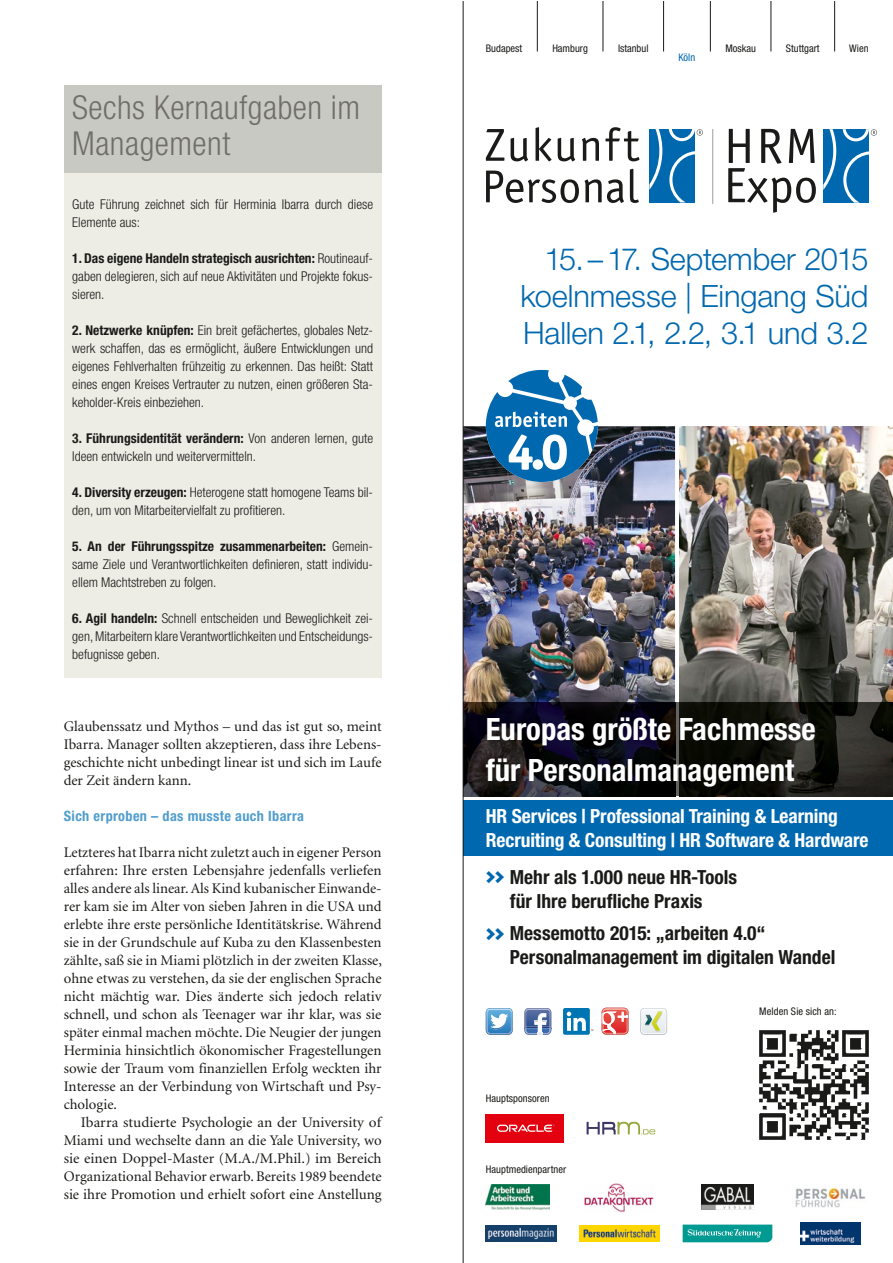
<style>
.page{position:relative;width:893px;height:1263px;background:#fff}
.page>*{position:absolute;margin:0;border:0;box-sizing:border-box;transform-origin:0 0}
.t1{font:300 condensed 33px/36px "Helvetica Neue LT";letter-spacing:.015em;color:#6f6e67}
.t2{font:300 30.75px/36.9px "Helvetica Neue LTW1 G";letter-spacing:-.005em;color:#0068af;text-align:justify}
.t3{font:700 condensed 30.75px/40.5px "Helvetica Neue LTW1 G";color:#fff}
.t4{font:700 condensed 19.5px/24px "Helvetica Neue LTW1 G";color:#1a1a18;text-align:center}
.t5{font:700 condensed 19.5px/24px "Helvetica Neue LTW1 G";letter-spacing:-.005em;color:#fff}
.t6{font:700 condensed 15px "Helvetica Neue LT";letter-spacing:.05em;color:#565650}
.t7{font:14.7px/18px "Minion";color:#1a1a18;text-align:justify}
.t8{font:700 condensed 14.25px "Helvetica Neue LT";letter-spacing:.025em;color:#519dcd}
.t9{font:300 condensed 13.5px/18px "Helvetica Neue LT";color:#1a1a18;text-align:justify}
.t10{font:condensed 10.5px "Helvetica Neue LTW1 G";color:#1a1a18}
.t11{font:condensed 10.5px "Helvetica Neue LTW1 G";color:#0068af}
.s1{font-weight:700}
.s2{font-weight:300}
.s3{font-family:"The Sans";font-weight:900;font-stretch:normal;color:#0068af}
</style>
<div class="page">
<div style="left:64px;top:171px;width:318px;height:506px;background:#edece5"></div>
<div style="left:64px;top:85px;width:318px;height:88px;background:#c9c9c4"></div>
<hr style="left:537px;top:1px;width:1px;height:51px;background:#1a1a18">
<hr style="left:603px;top:1px;width:1px;height:51px;background:#1a1a18">
<hr style="left:663px;top:1px;width:1px;height:51px;background:#1a1a18">
<hr style="left:710px;top:1px;width:1px;height:51px;background:#1a1a18">
<hr style="left:771px;top:1px;width:1px;height:51px;background:#1a1a18">
<hr style="left:834px;top:1px;width:1px;height:51px;background:#1a1a18">
<img style="left:464px;top:426px;width:211px;height:277px">
<img style="left:679px;top:426px;width:213px;height:370px">
<svg style="left:640px;top:1008px;width:27px;height:27px"></svg>
<svg style="left:524px;top:1008px;width:27px;height:27px"></svg>
<img style="left:525px;top:1009px;width:25px;height:4px">
<svg style="left:602px;top:1008px;width:26px;height:26px"></svg>
<img style="left:602px;top:1009px;width:26px;height:4px">
<svg style="left:486px;top:1008px;width:27px;height:27px"></svg>
<div style="left:563px;top:1008px;width:27px;height:27px;background:#0075b3;border-radius:2px"></div>
<svg style="left:567px;top:1012px;width:26px;height:19px"></svg>
<div style="left:463px;top:800px;width:429px;height:56px;background:#0068af"></div>
<img style="left:759px;top:1030px;width:110px;height:110px">
<img style="left:579px;top:1226px;width:80px;height:15px">
<img style="left:486px;top:1225px;width:70px;height:17px">
<img style="left:800px;top:1222px;width:60px;height:23px">
<img style="left:486px;top:1185px;width:64px;height:25px">
<svg style="left:683px;top:1224px;width:89px;height:18px;background:#21a6a0"></svg>
<img style="left:584px;top:1183px;width:70px;height:28px">
<img style="left:701px;top:1185px;width:52px;height:25px">
<img style="left:795px;top:1187px;width:71px;height:21px">
<svg style="left:587px;top:1122px;width:68px;height:12px"></svg>
<div style="left:486px;top:1114px;width:78px;height:28px;background:#e3000f"></div>
<svg style="left:497px;top:1124px;width:58px;height:8px"></svg>
<svg style="left:675px;top:703px;width:4px;height:93px"></svg>
<img style="left:464px;top:703px;width:211px;height:93px">
<svg style="left:486px;top:169px;width:153px;height:34px"></svg>
<svg style="left:486px;top:127px;width:153px;height:34px"></svg>
<div style="left:649px;top:129px;width:46px;height:73px;background:#0068af"></div>
<svg style="left:669px;top:151px;width:26px;height:51px"></svg>
<svg style="left:669px;top:129px;width:34px;height:12px"></svg>
<svg style="left:649px;top:129px;width:13px;height:61px"></svg>
<svg style="left:728px;top:129px;width:88px;height:84px"></svg>
<div style="left:823px;top:129px;width:46px;height:74px;background:#0068af"></div>
<svg style="left:843px;top:151px;width:26px;height:52px"></svg>
<svg style="left:843px;top:129px;width:34px;height:12px"></svg>
<svg style="left:823px;top:129px;width:13px;height:61px"></svg>
<hr style="left:712px;top:129px;width:1px;height:75px;background:#9c9d9d">
<svg style="left:486px;top:370px;width:112px;height:112px"></svg>
<hr style="left:463px;top:1px;width:1px;height:1262px;background:#1a1a18">
<h1 class="t1" style="left:72px;top:89px;width:289px">Sechs Kernaufgaben im<br>Management</h1>
<p class="t9" style="left:72px;top:195px;width:302px">Gute Führung zeichnet sich für Herminia Ibarra durch diese<br>Elemente aus:</p>
<p class="t9" style="left:72px;top:249px;width:302px"><span class="s1">1. Das eigene Handeln strategisch ausrichten:</span> Routineauf&shy;gaben delegieren, sich auf neue Aktivitäten und Projekte fokus&shy;sieren.</p>
<p class="t9" style="left:72px;top:321px;width:302px"><span class="s1">2. Netzwerke knüpfen:</span> Ein breit gefächertes, globales Netz&shy;werk schaffen, das es ermöglicht, äußere Entwicklungen und eigenes Fehlverhalten frühzeitig zu erkennen. Das heißt: Statt eines engen Kreises Vertrauter zu nutzen, einen größeren Sta&shy;keholder-Kreis einbeziehen.</p>
<p class="t9" style="left:72px;top:429px;width:302px"><span class="s1">3. Führungsidentität verändern:</span> Von anderen lernen, gute<br>Ideen entwickeln und weitervermitteln.</p>
<p class="t9" style="left:72px;top:483px;width:302px"><span class="s1">4. Diversity erzeugen:</span> Heterogene statt homogene Teams bil&shy;den, um von Mitarbeitervielfalt zu profitieren.</p>
<p class="t9" style="left:72px;top:537px;width:302px"><span class="s1">5. An der Führungsspitze zusammenarbeiten:</span> Gemein&shy;same Ziele und Verantwortlichkeiten definieren, statt individu&shy;ellem Machtstreben zu folgen.</p>
<p class="t9" style="left:72px;top:609px;width:302px"><span class="s1">6. Agil handeln:</span> Schnell entscheiden und Beweglichkeit zei&shy;gen, Mitarbeitern klare Verantwortlichkeiten und Entscheidungs&shy;befugnisse geben.</p>
<p class="t7" style="left:64px;top:718px;width:319px">Glaubenssatz und Mythos – und das ist gut so, meint Ibarra. Manager sollten akzeptieren, dass ihre Lebens&shy;geschichte nicht unbedingt linear ist und sich im Laufe der Zeit ändern kann.</p>
<p class="t8" style="left:64px;top:807px;width:242px">Sich erproben – das musste auch Ibarra</p>
<p class="t7" style="left:64px;top:844px;width:320px">Letzteres hat Ibarra nicht zuletzt auch in eigener Person erfahren: Ihre ersten Lebensjahre jedenfalls verliefen alles andere als linear. Als Kind kubanischer Einwande&shy;rer kam sie im Alter von sieben Jahren in die USA und erlebte ihre erste persönliche Identitätskrise. Während sie in der Grundschule auf Kuba zu den Klassenbesten zählte, saß sie in Miami plötzlich in der zweiten Klasse, ohne etwas zu verstehen, da sie der englischen Sprache nicht mächtig war. Dies änderte sich jedoch relativ schnell, und schon als Teenager war ihr klar, was sie später einmal machen möchte. Die Neugier der jungen Herminia hinsichtlich ökonomischer Fragestellungen sowie der Traum vom finanziellen Erfolg weckten ihr Interesse an der Verbindung von Wirtschaft und Psy&shy;chologie.</p>
<p class="t7" style="left:64px;top:1114px;width:319px;text-indent:17px">Ibarra studierte Psychologie an der University of Miami und wechselte dann an die Yale University, wo sie einen Doppel-Master (M.A./M.Phil.) im Bereich Organizational Behavior erwarb. Bereits 1989 beendete sie ihre Promotion und erhielt sofort eine Anstellung</p>
<p class="t10" style="left:486px;top:42px;width:38px">Budapest</p>
<p class="t10" style="left:552px;top:42px;width:37px">Hamburg</p>
<p class="t10" style="left:618px;top:42px;width:32px">Istanbul</p>
<p class="t11" style="left:679px;top:51px;width:18px">Köln</p>
<p class="t6" style="left:737px;top:34px;width:115px">management <span class="s2">| 21</span></p>
<p class="t10" style="left:725px;top:42px;width:32px">Moskau</p>
<p class="t10" style="left:786px;top:42px;width:35px">Stuttgart</p>
<p class="t10" style="left:849px;top:42px;width:21px">Wien</p>
<h2 class="t2" style="left:520px;top:240px;width:350px;text-indent:24px">15. – 17. September 2015 koelnmesse | Eingang Süd Hallen 2.1, 2.2, 3.1 und 3.2</h2>
<h2 class="t3" style="left:486px;top:709px;width:331px">Europas größte Fachmesse für Personalmanagement</h2>
<h3 class="t5" style="left:486px;top:804px;width:384px">HR Services | Professional Training &amp; Learning<br>Recruiting &amp; Consulting | HR Software &amp; Hardware</h3>
<h3 class="t4" style="left:486px;top:865px;width:253px"><span class="s3">&gt;&gt;</span> Mehr als 1.000 neue HR-Tools für Ihre berufliche Praxis</h3>
<h3 class="t4" style="left:510px;top:922px;width:327px;text-align:left;text-indent:-24px"><span class="s3">&gt;&gt;</span> Messemotto 2015: „arbeiten 4.0“<br>Personalmanagement im digitalen Wandel</h3>
<p class="t10" style="left:486px;top:1092px;width:65px">Hauptsponsoren</p>
<p class="t10" style="left:486px;top:1163px;width:82px">Hauptmedienpartner</p>
<p class="t10" style="left:759px;top:1005px;width:79px">Melden Sie sich an:</p>
</div>
